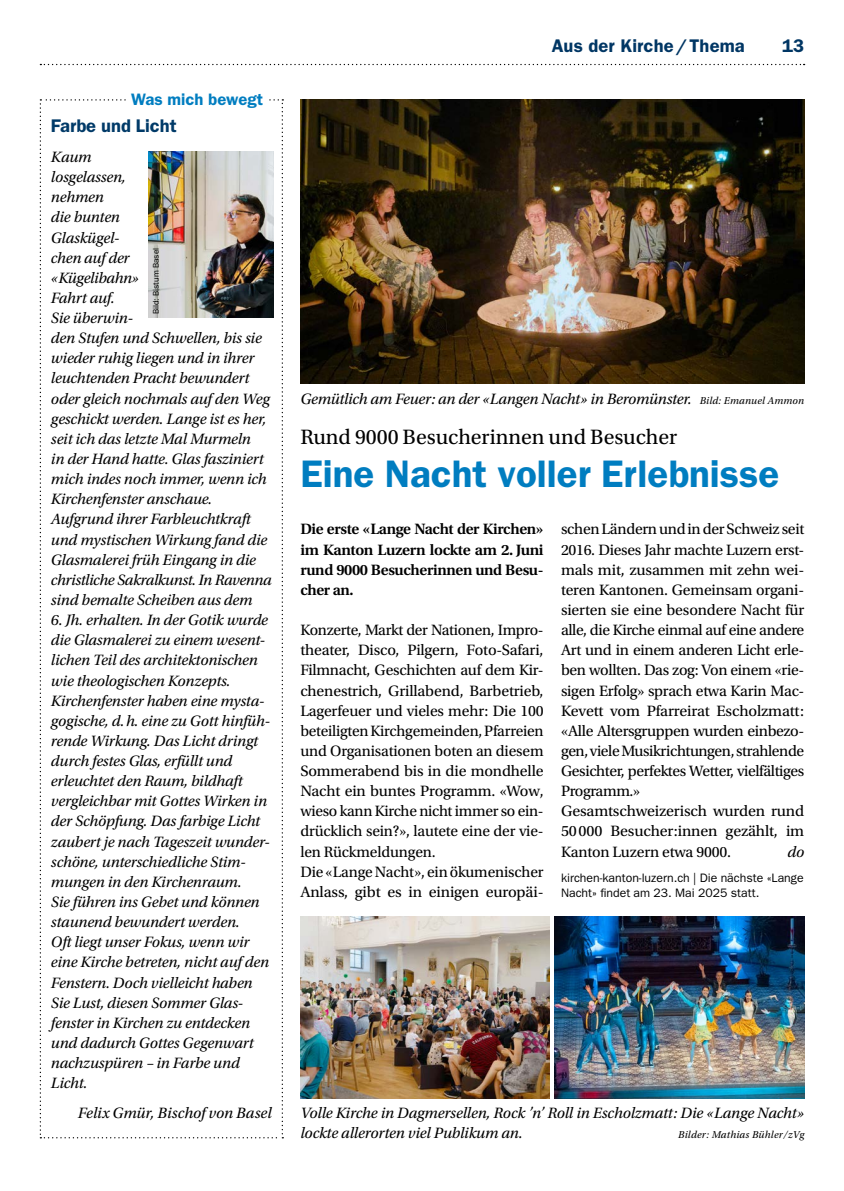
<style>
.page{position:relative;width:844px;height:1191px;background:#fff}
.page>*{position:absolute;margin:0;border:0;box-sizing:border-box;transform-origin:0 0}
.t1{font:600 38.5px "ITC Franklin Gothic Std";color:#007dc0}
.t2{font:21.88px "Utopia Std";color:#000}
.t3{font:600 18.38px "ITC Franklin Gothic Std";letter-spacing:.005em;color:#003664}
.t4{font:600 18.38px "ITC Franklin Gothic Std";color:#003a68}
.t5{font:600 16.62px "ITC Franklin Gothic Std";letter-spacing:.005em;color:#007dc0}
.t6{font:italic 15.75px/20.1px "Utopia Std";letter-spacing:-.01em;color:#000}
.t7{font:15.75px/20.1px "Utopia Std";letter-spacing:-.015em;color:#000}
.t8{font:600 15.75px/20.1px "Utopia Std";letter-spacing:-.025em;color:#000;text-align:justify}
.t9{font:12.25px/14.9px "ITC Franklin Gothic Std";color:#000}
.t10{font:italic 10.5px "Utopia Std";letter-spacing:.02em;color:#000}
.t11{font:8.4px "ITC Franklin Gothic Std";color:#000}
.s1{font-size:10.5px}
</style>
<div class="page">
<svg style="left:40px;top:64px;width:764px;height:1px"></svg>
<img style="left:300px;top:99px;width:504px;height:284px">
<img style="left:300px;top:917px;width:249px;height:181px">
<img style="left:554px;top:917px;width:250px;height:181px">
<svg style="left:40px;top:99px;width:243px;height:1039px"></svg>
<div style="left:126px;top:92px;width:142px;height:13px;background:#fff"></div>
<img style="left:149px;top:152px;width:124px;height:166px">
<p class="t5" style="left:131px;top:89px;width:133px">Was mich bewegt</p>
<p class="t4" style="left:51px;top:115px;width:127px">Farbe und Licht</p>
<p class="t6" style="left:51px;top:147px;width:222px">Kaum<br>losgelassen,<br>nehmen<br>die bunten<br>Glaskügel-<br>chen auf der<br>«Kügelibahn»<br>Fahrt auf.<br>Sie überwin-<br>den Stufen und Schwellen, bis sie wieder ruhig liegen und in ihrer leuchtenden Pracht bewundert oder gleich nochmals auf den Weg geschickt werden. Lange ist es her, seit ich das letzte Mal Murmeln<br>in der Hand hatte. Glas fasziniert mich indes noch immer, wenn ich<br>Kirchenfenster anschaue.<br>Aufgrund ihrer Farbleuchtkraft und mystischen Wirkung fand die<br>Glasmalerei früh Eingang in die christliche Sakralkunst. In Ravenna sind bemalte Scheiben aus dem</p>
<p class="t6" style="left:51px;top:610px;width:220px">6. Jh. erhalten. In der Gotik wurde die Glasmalerei zu einem wesent&shy;lichen Teil des architektonischen wie theologischen Konzepts.<br>Kirchenfenster haben eine mysta&shy;gogische, d. h. eine zu Gott hinfüh&shy;rende Wirkung. Das Licht dringt durch festes Glas, erfüllt und erleuchtet den Raum, bildhaft vergleichbar mit Gottes Wirken in der Schöpfung. Das farbige Licht zaubert je nach Tageszeit wunder&shy;schöne, unterschiedliche Stim&shy;mungen in den Kirchenraum.<br>Sie führen ins Gebet und können staunend bewundert werden.<br>Oft liegt unser Fokus, wenn wir eine Kirche betreten, nicht auf den<br>Fenstern. Doch vielleicht haben<br>Sie Lust, diesen Sommer Glas&shy;fenster in Kirchen zu entdecken und dadurch Gottes Gegenwart nachzuspüren – in Farbe und<br>Licht.</p>
<p class="t6" style="left:78px;top:1103px;width:195px">Felix Gmür, Bischof von Basel</p>
<p class="t11" style="left:151px;top:314px;width:68px;rotate:-90deg">Bild: Bistum Basel</p>
<p class="t3" style="left:551px;top:35px;width:194px">Aus der Kirche/Thema</p>
<p class="t3" style="left:781px;top:35px;width:24px">13</p>
<p class="t6" style="left:300px;top:389px;width:505px">Gemütlich am Feuer: an der «Langen Nacht» in Beromünster. <span class="s1">Bild: Emanuel Ammon</span></p>
<h2 class="t2" style="left:300px;top:425px;width:378px">Rund 9000 Besucherinnen und Besucher</h2>
<h1 class="t1" style="left:300px;top:451px;width:480px">Eine Nacht voller Erlebnisse</h1>
<p class="t7" style="left:561px;top:519px;width:245px">schen Ländern und in der Schweiz seit 2016. Dieses Jahr machte Luzern erst&shy;mals mit, zusammen mit zehn wei&shy;teren Kantonen. Gemeinsam organi&shy;sierten sie eine besondere Nacht für alle, die Kirche einmal auf eine andere Art und in einem anderen Licht erle&shy;ben wollten. Das zog: Von einem «rie&shy;sigen Erfolg» sprach etwa Karin Mac-Kevett vom Pfarreirat Escholzmatt: «Alle Altersgruppen wurden einbezo&shy;gen, viele Musikrichtungen, strahlende Gesichter, perfektes Wetter, vielfältiges Programm.»<br>Gesamtschweizerisch wurden rund 50 000 Besucher:innen gezählt, im Kanton Luzern etwa 9000.</p>
<p class="t8" style="left:300px;top:519px;width:245px">Die erste «Lange Nacht der Kirchen» im Kanton Luzern lockte am 2. Juni rund 9000 Besucherinnen und Besu&shy;cher an.</p>
<p class="t7" style="left:300px;top:620px;width:245px">Konzerte, Markt der Nationen, Impro&shy;theater, Disco, Pilgern, Foto-Safari, Filmnacht, Geschichten auf dem Kir&shy;chenestrich, Grillabend, Barbetrieb, Lagerfeuer und vieles mehr: Die 100 beteiligten Kirchgemeinden, Pfarreien und Organisationen boten an diesem Sommerabend bis in die mondhelle Nacht ein buntes Programm. «Wow, wieso kann Kirche nicht immer so ein&shy;drücklich sein?», lautete eine der vie&shy;len Rückmeldungen.<br>Die «Lange Nacht», ein ökumenischer Anlass, gibt es in einigen europäi-</p>
<p class="t6" style="left:787px;top:841px;width:18px">do</p>
<p class="t9" style="left:561px;top:870px;width:244px">kirchen-kanton-luzern.ch | Die nächste «Lange<br>Nacht» findet am 23. Mai 2025 statt.</p>
<p class="t6" style="left:300px;top:1103px;width:505px">Volle Kirche in Dagmersellen, Rock ’n’ Roll in Escholzmatt: Die «Lange Nacht» lockte allerorten viel Publikum an.</p>
<p class="t10" style="left:678px;top:1129px;width:127px">Bilder: Mathias Bühler/zVg</p>
</div>
